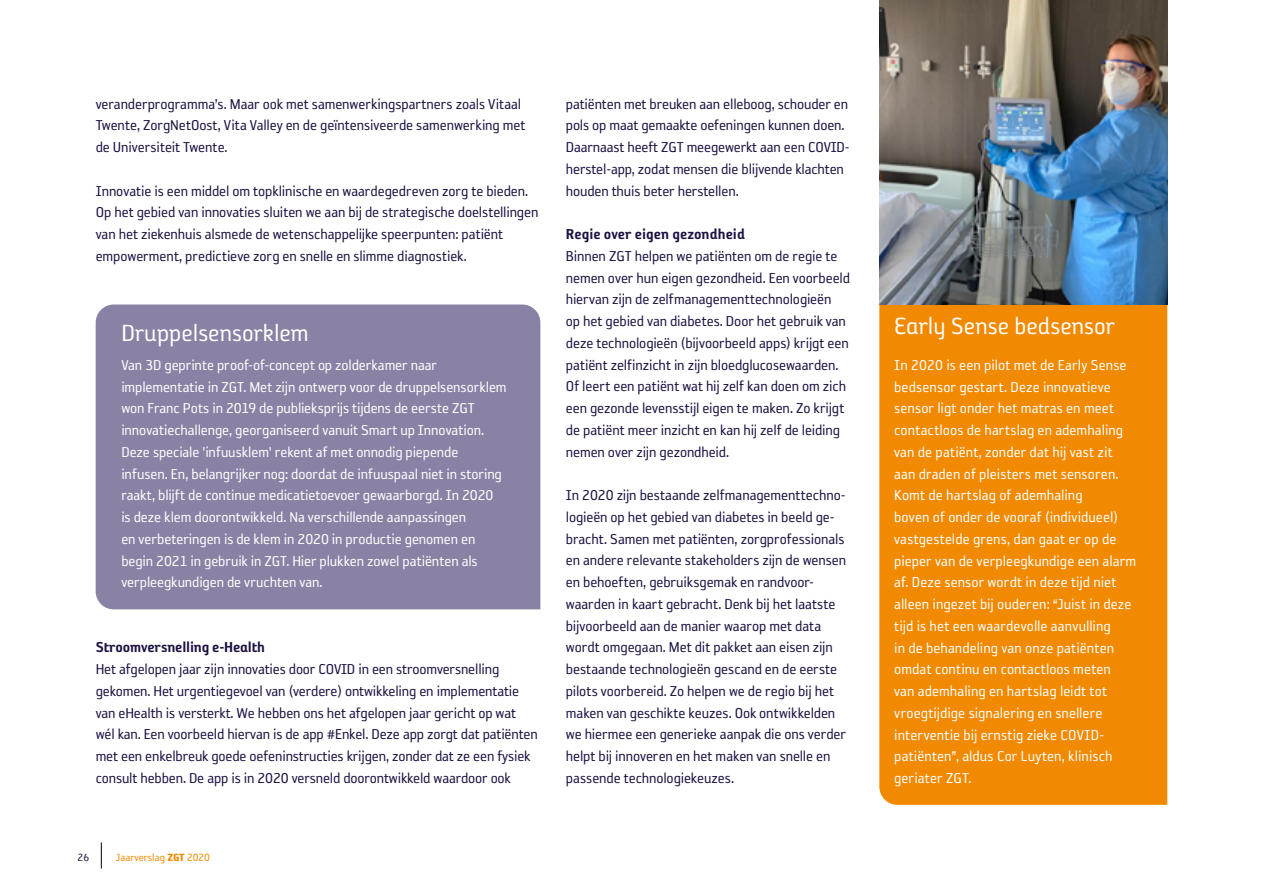
<style>
.page{position:relative;width:1263px;height:893px;background:#fff}
.page>*{position:absolute;margin:0;border:0;box-sizing:border-box;transform-origin:0 0}
.t1{font:27px "Reykjavik Two OT A Gauge";color:#fff}
.t2{font:16.5px/21.8px "Reykjavik One OT A Gauge";letter-spacing:-.01em;color:#1d1042}
.t3{font:16.5px/21.8px "Reykjavik One OT A Gauge";color:#fff}
.t4{font:16.5px "Reykjavik Two OT C Gauge";letter-spacing:-.01em;color:#1d1042}
.t5{font:12px "Reykjavik One OT A Gauge";color:#f18a00}
.t6{font:12px "Reykjavik One OT A Gauge";color:#1d1042}
.s1{font-family:"Reykjavik One OT D Gauge"}
</style>
<div class="page">
<svg style="left:101px;top:842px;width:1px;height:27px"></svg>
<svg style="left:879px;top:304px;width:288px;height:501px;background:#f18f0c"></svg>
<div style="left:96px;top:304px;width:444px;height:305px;background:#8a82a5"></div>
<img style="left:879px;top:0;width:288px;height:304px">
<p class="t2" style="left:96px;top:93px;width:431px">veranderprogramma’s. Maar ook met samenwerkingspartners zoals Vitaal<br>Twente, ZorgNetOost, Vita Valley en de geïntensiveerde samenwerking met de Universiteit Twente.</p>
<p class="t2" style="left:96px;top:180px;width:444px">Innovatie is een middel om topklinische en waardegedreven zorg te bieden.<br>Op het gebied van innovaties sluiten we aan bij de strategische doelstellingen van het ziekenhuis alsmede de wetenschappelijke speerpunten: patiënt empowerment, predictieve zorg en snelle en slimme diagnostiek.</p>
<h1 class="t1" style="left:121px;top:319px;width:189px">Druppelsensorklem</h1>
<p class="t3" style="left:121px;top:354px;width:387px">Van 3D geprinte proof-of-concept op zolderkamer naar implementatie in ZGT. Met zijn ontwerp voor de druppelsensorklem won Franc Pots in 2019 de publieksprijs tijdens de eerste ZGT innovatiechallenge, georganiseerd vanuit Smart up Innovation.<br>Deze speciale 'infuusklem' rekent af met onnodig piepende infusen. En, belangrijker nog: doordat de infuuspaal niet in storing raakt, blijft de continue medicatietoevoer gewaarborgd. In 2020 is deze klem doorontwikkeld. Na verschillende aanpassingen<br>en verbeteringen is de klem in 2020 in productie genomen en begin 2021 in gebruik in ZGT. Hier plukken zowel patiënten als verpleegkundigen de vruchten van.</p>
<p class="t4" style="left:96px;top:639px;width:171px">Stroomversnelling e-Health</p>
<p class="t2" style="left:96px;top:658px;width:444px">Het afgelopen jaar zijn innovaties door COVID in een stroomversnelling gekomen. Het urgentiegevoel van (verdere) ontwikkeling en implementatie van eHealth is versterkt. We hebben ons het afgelopen jaar gericht op wat wél kan. Een voorbeeld hiervan is de app #Enkel. Deze app zorgt dat patiënten met een enkelbreuk goede oefeninstructies krijgen, zonder dat ze een fysiek consult hebben. De app is in 2020 versneld doorontwikkeld waardoor ook</p>
<p class="t6" style="left:78px;top:851px;width:13px">26</p>
<p class="t5" style="left:116px;top:851px;width:96px">Jaarverslag <span class="s1">ZGT</span> 2020</p>
<p class="t2" style="left:566px;top:93px;width:285px">patiënten met breuken aan elleboog, schouder en pols op maat gemaakte oefeningen kunnen doen.<br>Daarnaast heeft ZGT meegewerkt aan een COVID&shy;herstel-app, zodat mensen die blijvende klachten houden thuis beter herstellen.</p>
<p class="t4" style="left:566px;top:225px;width:181px">Regie over eigen gezondheid</p>
<p class="t2" style="left:566px;top:245px;width:286px">Binnen ZGT helpen we patiënten om de regie te nemen over hun eigen gezondheid. Een voorbeeld hiervan zijn de zelfmanagementtechnologieën<br>op het gebied van diabetes. Door het gebruik van deze technologieën (bijvoorbeeld apps) krijgt een patiënt zelfinzicht in zijn bloedglucosewaarden.<br>Of leert een patiënt wat hij zelf kan doen om zich een gezonde levensstijl eigen te maken. Zo krijgt de patiënt meer inzicht en kan hij zelf de leiding nemen over zijn gezondheid.</p>
<p class="t2" style="left:566px;top:484px;width:282px">In 2020 zijn bestaande zelfmanagementtechno&shy;logieën op het gebied van diabetes in beeld ge&shy;bracht. Samen met patiënten, zorgprofessionals en andere relevante stakeholders zijn de wensen en behoeften, gebruiksgemak en randvoor&shy;waarden in kaart gebracht. Denk bij het laatste bijvoorbeeld aan de manier waarop met data wordt omgegaan. Met dit pakket aan eisen zijn bestaande technologieën gescand en de eerste pilots voorbereid. Zo helpen we de regio bij het maken van geschikte keuzes. Ook ontwikkelden we hiermee een generieke aanpak die ons verder helpt bij innoveren en het maken van snelle en passende technologiekeuzes.</p>
<h1 class="t1" style="left:894px;top:312px;width:222px">Early Sense bedsensor</h1>
<p class="t3" style="left:894px;top:354px;width:244px">In 2020 is een pilot met de Early Sense bedsensor gestart. Deze innovatieve sensor ligt onder het matras en meet contactloos de hartslag en ademhaling van de patiënt, zonder dat hij vast zit aan draden of pleisters met sensoren.<br>Komt de hartslag of ademhaling<br>boven of onder de vooraf (individueel) vastgestelde grens, dan gaat er op de pieper van de verpleegkundige een alarm af. Deze sensor wordt in deze tijd niet alleen ingezet bij ouderen: “Juist in deze tijd is het een waardevolle aanvulling<br>in de behandeling van onze patiënten omdat continu en contactloos meten<br>van ademhaling en hartslag leidt tot vroegtijdige signalering en snellere interventie bij ernstig zieke COVID&shy;patiënten”, aldus Cor Luyten, klinisch geriater ZGT.</p>
</div>
